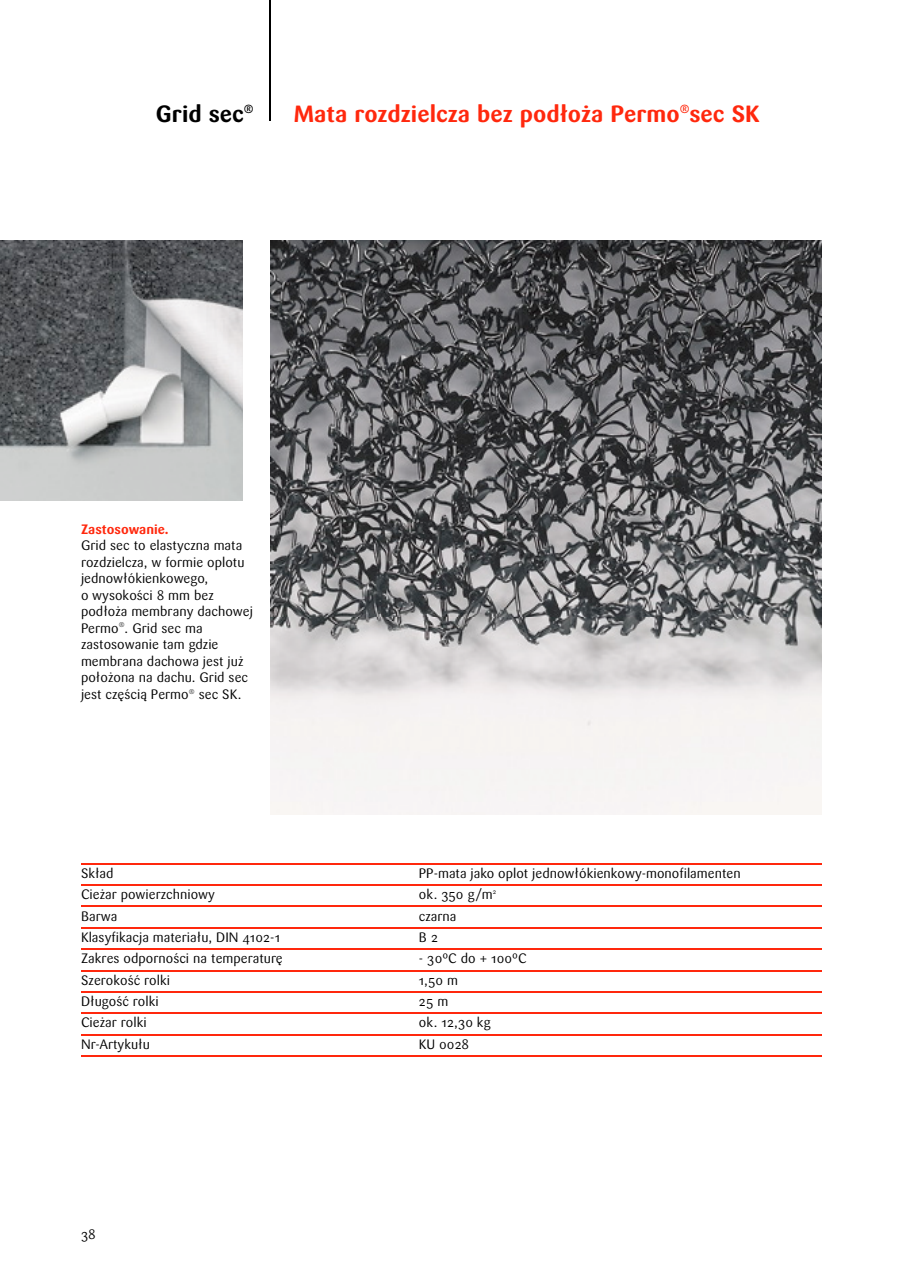
<style>
.page{position:relative;width:905px;height:1287px;background:#fff}
.page>*{position:absolute;margin:0;border:0;box-sizing:border-box;transform-origin:0 0}
.t1{font:700 23.25px "Sari Pl";color:#ff280d}
.t2{font:700 23.25px "Sari Pl";color:#000}
.t3{font:13.5px/16.5px "Sari Pl";color:#000}
.t4{font:700 13.5px "Sari Pl";color:#ff280d}
</style>
<div class="page">
<hr style="left:269px;top:0;width:1px;height:121px;background:#000">
<hr style="left:81px;top:863px;width:740px;height:1px;background:#ff280d">
<hr style="left:81px;top:884px;width:740px;height:2px;background:#ff280d">
<hr style="left:81px;top:906px;width:740px;height:1px;background:#ff280d">
<hr style="left:81px;top:927px;width:740px;height:1px;background:#ff280d">
<hr style="left:81px;top:948px;width:740px;height:2px;background:#ff280d">
<hr style="left:81px;top:970px;width:740px;height:1px;background:#ff280d">
<hr style="left:81px;top:991px;width:740px;height:2px;background:#ff280d">
<hr style="left:81px;top:1013px;width:740px;height:1px;background:#ff280d">
<hr style="left:81px;top:1034px;width:740px;height:1px;background:#ff280d">
<hr style="left:81px;top:1055px;width:740px;height:2px;background:#ff280d">
<img style="left:270px;top:240px;width:551px;height:574px">
<img style="left:0;top:240px;width:242px;height:261px">
<h1 class="t2" style="left:156px;top:104px;width:99px">Grid sec<sup>®</sup></h1>
<h1 class="t1" style="left:294px;top:104px;width:467px">Mata rozdzielcza bez pod⌅o˝a Permo<sup>®</sup>sec SK</h1>
<p class="t4" style="left:81px;top:523px;width:89px">Zastosowanie.</p>
<p class="t3" style="left:81px;top:539px;width:173px">Grid sec to elastyczna mata rozdzielcza, w formie oplotu jednow⌅ókienkowego,<br>o wysokości 8 mm bez pod⌅o˝a membrany dachowej<br>Permo<sup>®</sup>. Grid sec ma zastosowanie tam gdzie membrana dachowa jest ju˝ po⌅o˝ona na dachu. Grid sec jest częścią Permo<sup>®</sup> sec SK.</p>
<p class="t3" style="left:81px;top:866px;width:34px">Sk⌅ad</p>
<p class="t3" style="left:419px;top:866px;width:323px">PP-mata jako oplot jednow⌅ókienkowy-monofilamenten</p>
<p class="t3" style="left:81px;top:887px;width:135px">Cie˝ar powierzchniowy</p>
<p class="t3" style="left:419px;top:887px;width:79px">ok. 350 g/m<sup>2</sup></p>
<p class="t3" style="left:81px;top:909px;width:38px">Barwa</p>
<p class="t3" style="left:419px;top:909px;width:39px">czarna</p>
<p class="t3" style="left:81px;top:930px;width:201px">Klasyfikacja materia⌅u, DIN 4102-1</p>
<p class="t3" style="left:419px;top:930px;width:21px">B 2</p>
<p class="t3" style="left:81px;top:951px;width:203px">Zakres odporności na temperaturę</p>
<p class="t3" style="left:419px;top:951px;width:109px">- 30ºC do + 100ºC</p>
<p class="t3" style="left:81px;top:973px;width:90px">Szerokość rolki</p>
<p class="t3" style="left:419px;top:973px;width:41px">1,50 m</p>
<p class="t3" style="left:81px;top:994px;width:79px">D⌅ugość rolki</p>
<p class="t3" style="left:419px;top:994px;width:31px">25 m</p>
<p class="t3" style="left:81px;top:1016px;width:67px">Cie˝ar rolki</p>
<p class="t3" style="left:419px;top:1016px;width:73px">ok. 12,30 kg</p>
<p class="t3" style="left:81px;top:1037px;width:70px">Nr-Artyku⌅u</p>
<p class="t3" style="left:419px;top:1037px;width:52px">KU 0028</p>
<p class="t3" style="left:81px;top:1227px;width:16px">38</p>
</div>
